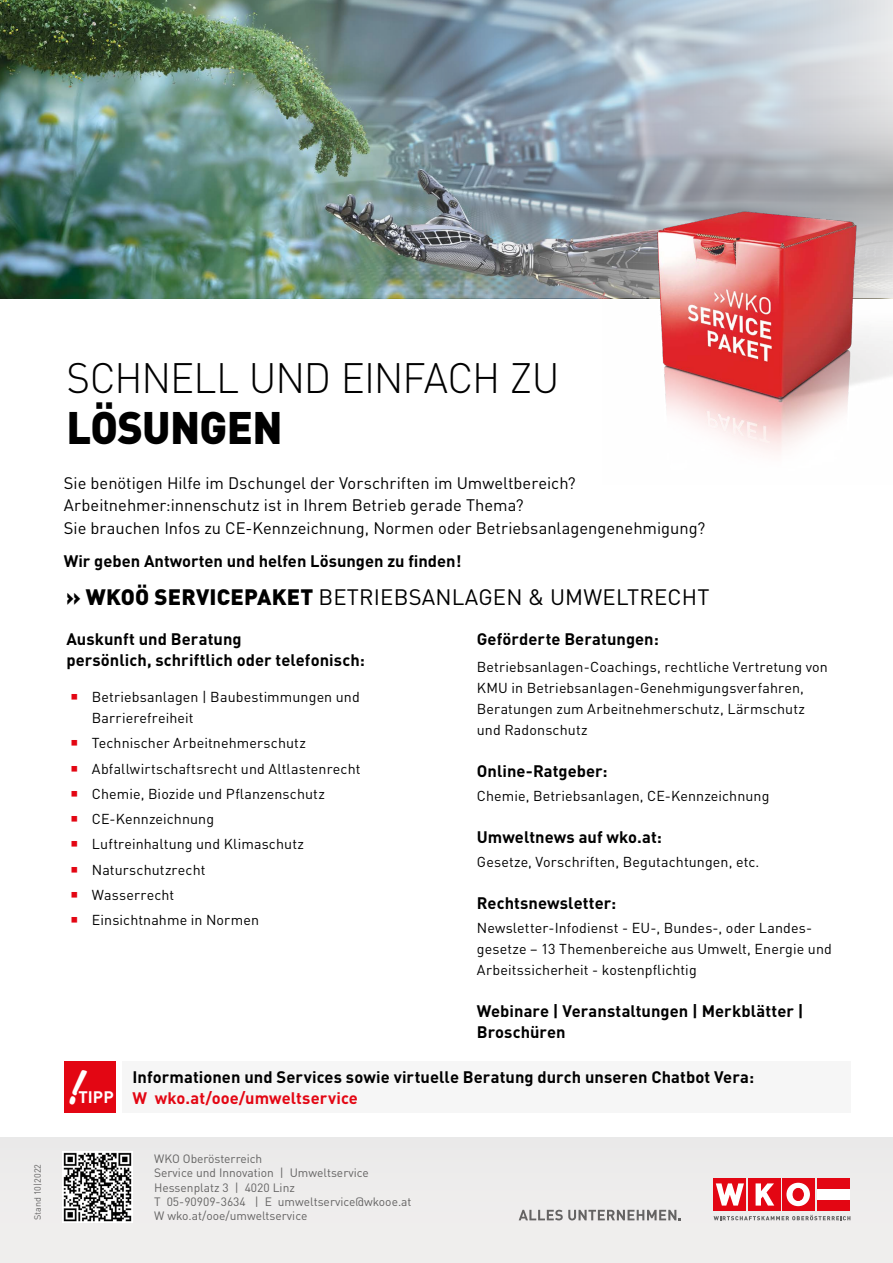
<style>
.page{position:relative;width:893px;height:1263px;background:#fff}
.page>*{position:absolute;margin:0;border:0;box-sizing:border-box;transform-origin:0 0}
.t1{font:49.2px "Brush Script Std";color:#fff}
.t2{font:900 45px "DIN Pro";letter-spacing:-.015em;color:#000;scale:.96 1}
.t3{font:300 42px "DIN Pro";letter-spacing:-.03em;color:#000;scale:.96 1}
.t4{font:22.05px "DIN Pro";letter-spacing:.01em;color:#000}
.t5{font:700 16.5px/21px "DIN Pro";letter-spacing:.005em;color:#000}
.t6{font:16.5px/22.5px "DIN Pro";color:#000}
.t7{font:700 16.5px "DIN Pro";letter-spacing:.005em;color:#e30613}
.t8{font:700 16.5px "DIN Pro";color:#fff}
.t9{font:14.25px/25.2px "DIN Pro";letter-spacing:.01em;color:#000}
.t10{font:12px/14.4px "DIN Pro";color:#646363}
.t11{font:9px "DIN Pro";color:#646363}
.s1{font-weight:900}
</style>
<div class="page">
<div style="left:0;top:1137px;width:893px;height:126px;background:#eeedec"></div>
<div style="left:122px;top:1061px;width:728px;height:51px;background:#f6f6f6"></div>
<img style="left:0;top:0;width:893px;height:298px">
<svg style="left:519px;top:1210px;width:162px;height:10px"></svg>
<svg style="left:714px;top:1215px;width:136px;height:5px"></svg>
<div style="left:782px;top:1178px;width:32px;height:33px;background:#e30613"></div>
<div style="left:748px;top:1178px;width:32px;height:33px;background:#e30613"></div>
<svg style="left:756px;top:1183px;width:18px;height:22px"></svg>
<div style="left:714px;top:1178px;width:32px;height:33px;background:#e30613"></div>
<svg style="left:716px;top:1183px;width:28px;height:22px"></svg>
<svg style="left:786px;top:1183px;width:24px;height:23px"></svg>
<div style="left:793px;top:1188px;width:10px;height:12px;background:#e30613;border-radius:50%"></div>
<div style="left:793px;top:1188px;width:11px;height:13px;border:1px solid #e30613;border-radius:50%"></div>
<div style="left:818px;top:1178px;width:32px;height:11px;background:#e30613"></div>
<div style="left:818px;top:1200px;width:32px;height:11px;background:#e30613"></div>
<div style="left:818px;top:1189px;width:32px;height:11px;background:#fff"></div>
<img style="left:62px;top:1152px;width:71px;height:70px">
<img style="left:602px;top:136px;width:291px;height:316px">
<div style="left:65px;top:1061px;width:51px;height:51px;background:#e30613"></div>
<p class="t11" style="left:31px;top:1220px;width:58px;rotate:-90deg">Stand 10|2022</p>
<h3 class="t3" style="left:66px;top:349px;width:515px">SCHNELL UND EINFACH ZU</h3>
<h2 class="t2" style="left:66px;top:397px;width:227px">LÖSUNGEN</h2>
<p class="t6" style="left:64px;top:471px;width:643px">Sie benötigen Hilfe im Dschungel der Vorschriften im Umweltbereich?<br>Arbeitnehmer:innenschutz ist in Ihrem Betrieb gerade Thema?<br>Sie brauchen Infos zu CE-Kennzeichnung, Normen oder Betriebsanlagengenehmigung?</p>
<p class="t5" style="left:64px;top:550px;width:399px">Wir geben Antworten und helfen Lösungen zu finden!</p>
<h3 class="t4" style="left:66px;top:582px;width:645px"><span class="s1">» WKOÖ SERVICEPAKET</span> BETRIEBSANLAGEN &amp; UMWELTRECHT</h3>
<p class="t5" style="left:66px;top:627px;width:300px">Auskunft und Beratung<br>persönlich, schriftlich oder telefonisch:</p>
<p class="t9" style="left:92px;top:686px;width:269px;line-height:21px">Betriebsanlagen | Baubestimmungen und<br>Barrierefreiheit</p>
<p class="t9" style="left:92px;top:730px;width:270px">Technischer Arbeitnehmerschutz<br>Abfallwirtschaftsrecht und Altlastenrecht<br>Chemie, Biozide und Pflanzenschutz<br>CE-Kennzeichnung<br>Luftreinhaltung und Klimaschutz<br>Naturschutzrecht<br>Wasserrecht<br>Einsichtnahme in Normen</p>
<p class="t5" style="left:477px;top:627px;width:183px">Geförderte Beratungen:</p>
<p class="t9" style="left:477px;top:655px;width:353px;line-height:21px">Betriebsanlagen-Coachings, rechtliche Vertretung von KMU in Betriebsanlagen-Genehmigungsverfahren, Beratungen zum Arbeitnehmerschutz, Lärmschutz und Radonschutz</p>
<p class="t5" style="left:477px;top:759px;width:132px">Online-Ratgeber:</p>
<p class="t9" style="left:477px;top:782px;width:294px">Chemie, Betriebsanlagen, CE-Kennzeichnung</p>
<p class="t5" style="left:477px;top:825px;width:186px">Umweltnews auf wko.at:</p>
<p class="t9" style="left:477px;top:848px;width:284px">Gesetze, Vorschriften, Begutachtungen, etc.</p>
<p class="t5" style="left:477px;top:891px;width:141px">Rechtsnewsletter:</p>
<p class="t9" style="left:477px;top:916px;width:357px;line-height:21px">Newsletter-Infodienst - EU-, Bundes-, oder Landes&shy;gesetze – 13 Themenbereiche aus Umwelt, Energie und<br>Arbeitssicherheit - kostenpflichtig</p>
<p class="t5" style="left:477px;top:999px;width:328px">Webinare | Veranstaltungen | Merkblätter |<br>Broschüren</p>
<h1 class="t1" style="left:66px;top:1060px;width:21px">!</h1>
<p class="t8" style="left:78px;top:1086px;width:37px">TIPP</p>
<p class="t5" style="left:133px;top:1065px;width:623px">Informationen und Services sowie virtuelle Beratung durch unseren Chatbot Vera:</p>
<p class="t7" style="left:133px;top:1086px;width:227px">W wko.at/ooe/umweltservice</p>
<p class="t10" style="left:154px;top:1151px;width:259px">WKO Oberösterreich<br>Service und Innovation | Umweltservice<br>Hessenplatz 3 | 4020 Linz<br>T 05-90909-3634 | E umweltservice@wkooe.at</p>
<p class="t10" style="left:154px;top:1208px;width:155px">W wko.at/ooe/umweltservice</p>
</div>
